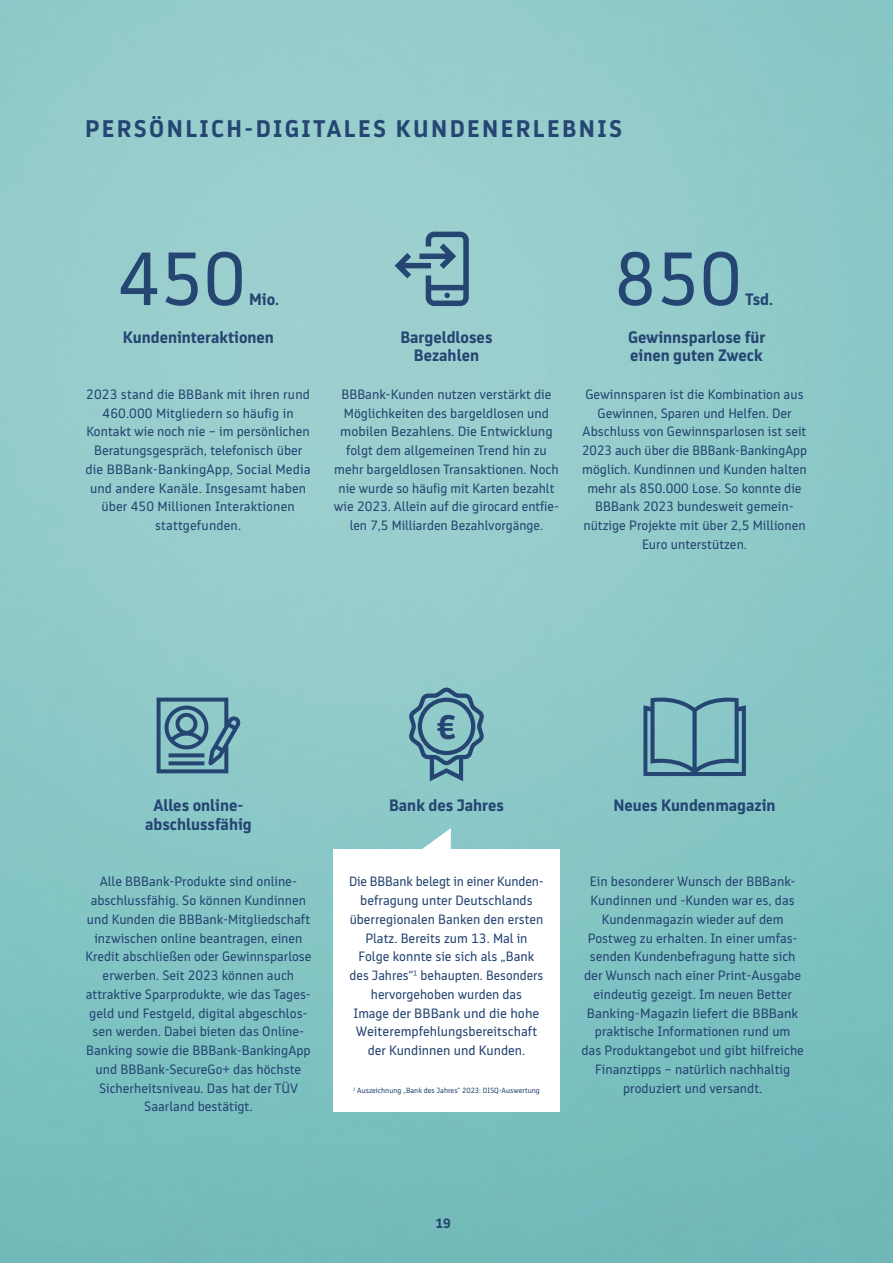
<style>
.page{position:relative;width:893px;height:1263px;background:#fff}
.page>*{position:absolute;margin:0;border:0;box-sizing:border-box;transform-origin:0 0}
.t1{font:75px "BB Bank Type";color:#254572}
.t2{font:700 33.9px "BB Bank Type";color:#254572}
.t3{font:700 24px "BB Bank Type";letter-spacing:.1em;color:#254572}
.t4{font:700 16.5px/18.8px "BB Bank Type";color:#254572;text-align:center}
.t5{font:13.5px/18.8px "BB Bank Type";color:#254572;text-align:center}
.t6{font:700 13.5px "BB Bank Type";color:#254572}
.t7{font:7.5px "BB Bank Type";color:#254572}
.s1{font-weight:300}
</style>
<div class="page">
<img style="left:0;top:0;width:893px;height:1263px">
<div style="left:333px;top:849px;width:227px;height:262px;background:#fff"></div>
<svg style="left:420px;top:828px;width:31px;height:21px"></svg>
<svg style="left:157px;top:698px;width:84px;height:75px;background:#6495a6"></svg>
<svg style="left:407px;top:686px;width:79px;height:97px;background:#73a7b2"></svg>
<svg style="left:395px;top:232px;width:74px;height:74px;background:#75a2b0"></svg>
<svg style="left:643px;top:697px;width:103px;height:79px;background:#6ba0ae"></svg>
<h3 class="t3" style="left:85px;top:115px;width:539px">PERSÖNLICH-DIGITALES KUNDENERLEBNIS</h3>
<h1 class="t1" style="left:118px;top:237px;width:130px">450</h1>
<p class="t4" style="left:249px;top:290px;width:31px">Mio.</p>
<p class="t4" style="left:123px;top:327px;width:153px">Kundeninteraktionen</p>
<p class="t4" style="left:400px;top:327px;width:94px">Bargeldloses<br>Bezahlen</p>
<h1 class="t1" style="left:614px;top:237px;width:130px">850</h1>
<p class="t4" style="left:745px;top:290px;width:29px">Tsd.</p>
<p class="t4" style="left:628px;top:327px;width:139px;text-align:left">Gewinnsparlose für einen guten Zweck</p>
<p class="t5" style="left:85px;top:385px;width:227px">2023 stand die BBBank mit ihren rund 460.000 Mitgliedern so häufig in Kontakt wie noch nie – im persönlichen Beratungsgespräch, telefonisch über die BBBank-BankingApp, Social Media und andere Kanäle. Insgesamt haben über 450 Millionen Interaktionen stattgefunden.</p>
<p class="t5" style="left:334px;top:385px;width:227px">BBBank-Kunden nutzen verstärkt die Möglichkeiten des bargeldlosen und mobilen Bezahlens. Die Entwicklung folgt dem allgemeinen Trend hin zu mehr bargeldlosen Transaktionen. Noch nie wurde so häufig mit Karten bezahlt wie 2023. Allein auf die girocard entfie&shy;len 7,5 Milliarden Bezahlvorgänge.</p>
<p class="t5" style="left:582px;top:385px;width:226px">Gewinnsparen ist die Kombination aus Gewinnen, Sparen und Helfen. Der Abschluss von Gewinnsparlosen ist seit 2023 auch über die BBBank-BankingApp möglich. Kundinnen und Kunden halten mehr als 850.000 Lose. So konnte die BBBank 2023 bundesweit gemein&shy;nützige Projekte mit über 2,5 Millionen Euro unterstützen.</p>
<h2 class="t2" style="left:436px;top:708px;width:21px">€</h2>
<p class="t4" style="left:145px;top:796px;width:108px">Alles online&shy;abschlussfähig</p>
<p class="t5" style="left:85px;top:872px;width:228px">Alle BBBank-Produkte sind online&shy;abschlussfähig. So können Kundinnen und Kunden die BBBank-Mitgliedschaft inzwischen online beantragen, einen Kredit abschließen oder Gewinnsparlose erwerben. Seit 2023 können auch attraktive Sparprodukte, wie das Tages&shy;geld und Festgeld, digital abgeschlos&shy;sen werden. Dabei bieten das Online-Banking sowie die BBBank-BankingApp und BBBank-SecureGo+ das höchste Sicherheitsniveau. Das hat der TÜV Saarland bestätigt.</p>
<p class="t4" style="left:389px;top:796px;width:116px">Bank des Jahres</p>
<p class="t4" style="left:613px;top:796px;width:164px">Neues Kundenmagazin</p>
<p class="t5" style="left:349px;top:872px;width:196px">Die BBBank belegt in einer Kunden&shy;befragung unter Deutschlands überregionalen Banken den ersten<br>Platz. Bereits zum 13. Mal in<br>Folge konnte sie sich als „Bank des Jahres“<span class="s1">¹</span> behaupten. Besonders hervorgehoben wurden das<br>Image der BBBank und die hohe<br>Weiterempfehlungsbereitschaft der Kundinnen und Kunden.</p>
<p class="t5" style="left:581px;top:872px;width:224px">Ein besonderer Wunsch der BBBank-Kundinnen und -Kunden war es, das Kundenmagazin wieder auf dem Postweg zu erhalten. In einer umfas&shy;senden Kundenbefragung hatte sich der Wunsch nach einer Print-Ausgabe eindeutig gezeigt. Im neuen Better Banking-Magazin liefert die BBBank praktische Informationen rund um<br>das Produktangebot und gibt hilfreiche Finanztipps – natürlich nachhaltig</p>
<p class="t7" style="left:353px;top:1086px;width:188px"><span class="s1">¹</span> Auszeichnung „Bank des Jahres“ 2023: DISQ-Auswertung</p>
<p class="t5" style="left:623px;top:1078px;width:141px">produziert und versandt.</p>
<p class="t6" style="left:435px;top:1215px;width:17px">19</p>
</div>
